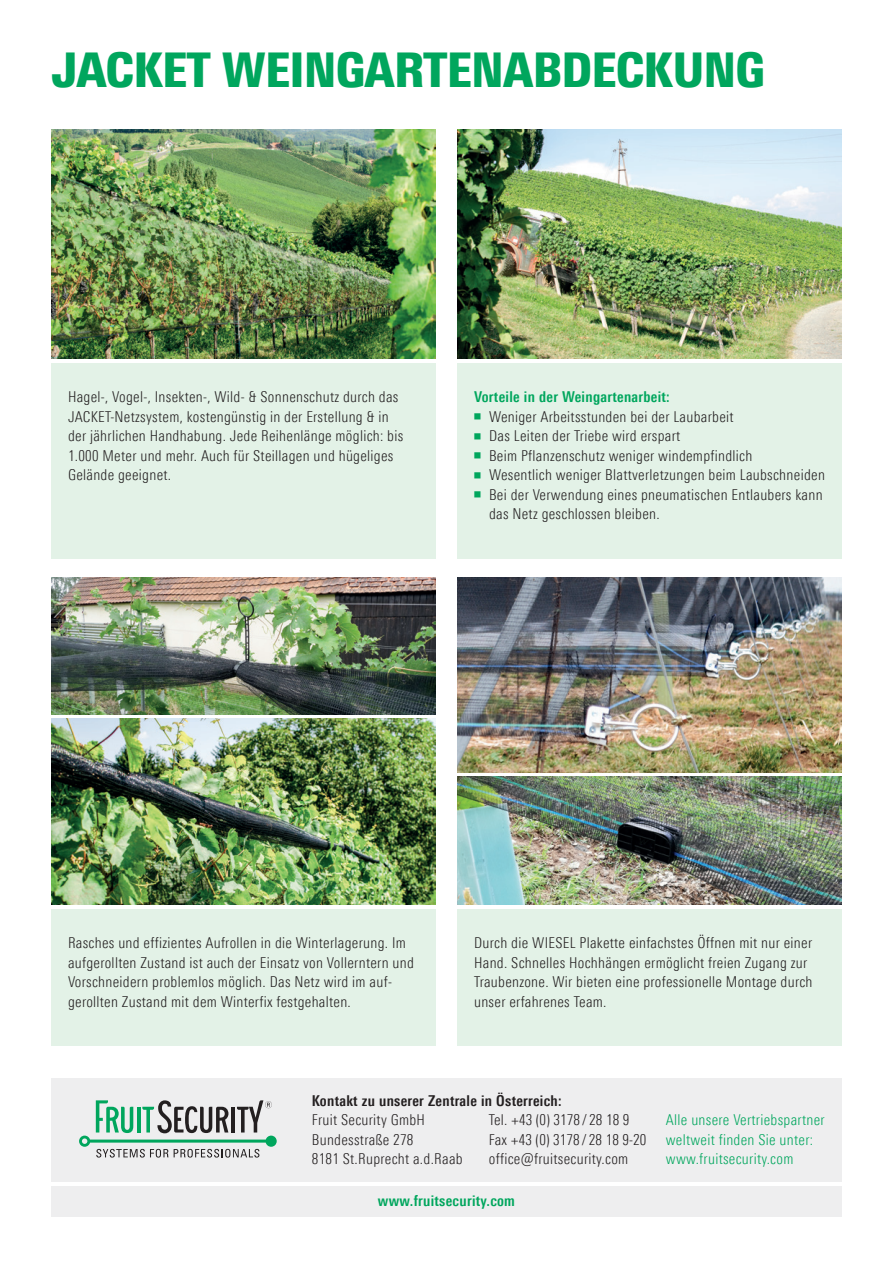
<style>
.page{position:relative;width:893px;height:1263px;background:#fff}
.page>*{position:absolute;margin:0;border:0;box-sizing:border-box;transform-origin:0 0}
.t1{font:900 condensed 48px "Univers Next Pro";letter-spacing:-.02em;color:#00a65d}
.t2{font:300 condensed 15px/19.5px "Univers Next Pro";letter-spacing:.02em;color:#231f20}
.t3{font:300 condensed 15px/19.5px "Univers Next Pro";letter-spacing:.02em;color:#00a65d}
.t4{font:700 condensed 15px "Univers Next Pro";letter-spacing:.02em;color:#00a65d}
.t5{font:700 condensed 15px "Univers Next Pro";letter-spacing:.02em;color:#231f20}
.s1{font-family:"Source Sans Pro";font-weight:200;font-stretch:normal;font-size:7.5px;color:#00a65d}
</style>
<div class="page">
<div style="left:51px;top:363px;width:385px;height:195px;background:#e3f2e7"></div>
<div style="left:51px;top:909px;width:385px;height:137px;background:#e3f2e7"></div>
<div style="left:457px;top:909px;width:385px;height:137px;background:#e3f2e7"></div>
<div style="left:457px;top:363px;width:385px;height:195px;background:#e3f2e7"></div>
<div style="left:51px;top:1078px;width:791px;height:104px;background:#eeeeef"></div>
<div style="left:51px;top:1186px;width:791px;height:31px;background:#eeeeef"></div>
<img style="left:457px;top:777px;width:385px;height:128px">
<svg style="left:79px;top:1100px;width:198px;height:57px"></svg>
<img style="left:457px;top:578px;width:385px;height:195px">
<img style="left:457px;top:129px;width:385px;height:230px">
<img style="left:51px;top:718px;width:385px;height:187px">
<img style="left:51px;top:129px;width:385px;height:230px">
<img style="left:51px;top:578px;width:385px;height:136px">
<h1 class="t1" style="left:51px;top:41px;width:715px">JACKET WEINGARTENABDECKUNG</h1>
<p class="t2" style="left:68px;top:387px;width:337px">Hagel-, Vogel-, Insekten-, Wild- &amp; Sonnenschutz durch das JACKET-Netzsystem, kostengünstig in der Erstellung &amp; in der jährlichen Handhabung. Jede Reihenlänge möglich: bis 1.000 Meter und mehr. Auch für Steillagen und hügeliges Gelände geeignet.</p>
<p class="t4" style="left:474px;top:388px;width:197px">Vorteile in der Weingartenarbeit:</p>
<p class="t2" style="left:474px;top:406px;width:261px"><span class="s1">■</span> Weniger Arbeitsstunden bei der Laubarbeit</p>
<p class="t2" style="left:474px;top:426px;width:208px"><span class="s1">■</span> Das Leiten der Triebe wird erspart</p>
<p class="t2" style="left:474px;top:445px;width:280px"><span class="s1">■</span> Beim Pflanzenschutz weniger windempfindlich</p>
<p class="t2" style="left:474px;top:465px;width:352px"><span class="s1">■</span> Wesentlich weniger Blattverletzungen beim Laubschneiden</p>
<p class="t2" style="left:489px;top:484px;width:335px;text-indent:-15px"><span class="s1">■</span> Bei der Verwendung eines pneumatischen Entlaubers kann das Netz geschlossen bleiben.</p>
<p class="t2" style="left:68px;top:933px;width:347px">Rasches und effizientes Aufrollen in die Winterlagerung. Im aufgerollten Zustand ist auch der Einsatz von Vollerntern und Vorschneidern problemlos möglich. Das Netz wird im auf&shy;gerollten Zustand mit dem Winterfix festgehalten.</p>
<p class="t2" style="left:474px;top:933px;width:340px">Durch die WIESEL Plakette einfachstes Öffnen mit nur einer Hand. Schnelles Hochhängen ermöglicht freien Zugang zur Traubenzone. Wir bieten eine professionelle Montage durch unser erfahrenes Team.</p>
<p class="t5" style="left:312px;top:1091px;width:251px">Kontakt zu unserer Zentrale in Österreich:</p>
<p class="t2" style="left:312px;top:1110px;width:152px">Fruit Security GmbH<br>Bundesstraße 278<br>8181 St.Ruprecht a.d.Raab</p>
<p class="t2" style="left:489px;top:1110px;width:159px">Tel. +43 (0) 3178 / 28 18 9<br>Fax +43 (0) 3178 / 28 18 9-20 office@fruitsecurity.com</p>
<p class="t3" style="left:666px;top:1110px;width:160px">Alle unsere Vertriebspartner weltweit finden Sie unter: www.fruitsecurity.com</p>
<p class="t4" style="left:378px;top:1192px;width:139px">www.fruitsecurity.com</p>
</div>
